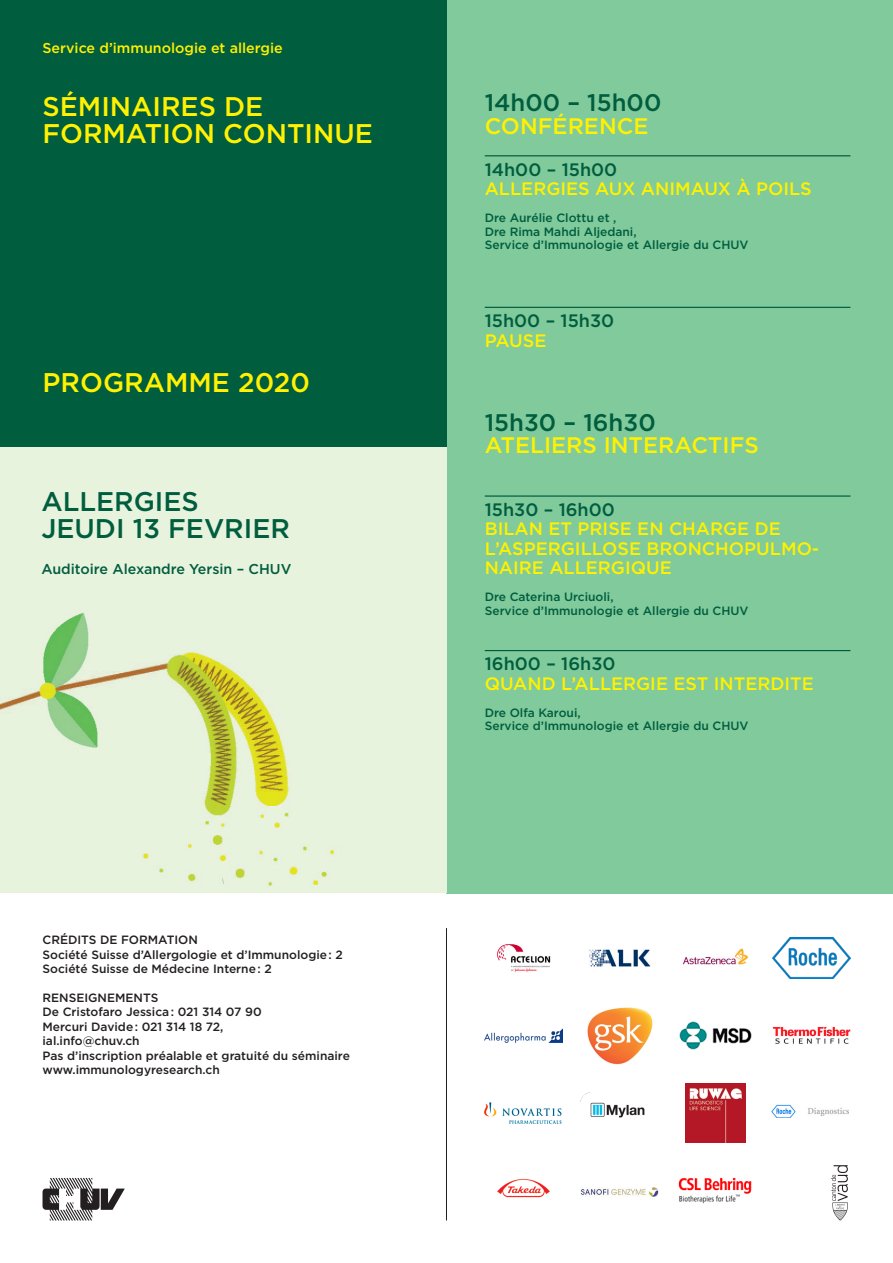
<style>
.page{position:relative;width:893px;height:1263px;background:#fff}
.page>*{position:absolute;margin:0;border:0;box-sizing:border-box;transform-origin:0 0}
.t1{font:500 27px "Gotham";color:#fff101}
.t2{font:500 27px "Gotham";color:#005d3e}
.t3{font:500 24px "Gotham";color:#005d3e}
.t4{font:500 22.5px "Gotham";color:#fff101}
.Conferences{font:500 18px/19.5px "Gotham";color:#fff101}
.Conferences-2{font:500 18px/19.5px "Gotham";color:#005d3e}
.t5{font:500 14.25px "Gotham";color:#fff101}
.t6{font:500 14.25px "Gotham";color:#005d3e}
.t7{font:500 12px "Gotham";color:#231f20}
.Orateur{font:500 12px "Gotham";color:#005d3e}
.s1{color:#005d3e}
.s2{color:#fff101}
</style>
<div class="page">
<svg style="left:43px;top:1178px;width:82px;height:42px"></svg>
<div style="left:446px;top:0;width:447px;height:893px;background:#80ca9c"></div>
<img style="left:0;top:446px;width:446px;height:447px">
<div style="left:0;top:0;width:446px;height:446px;background:#005d3e"></div>
<hr style="left:485px;top:155px;width:365px;height:1px;background:#005d3e">
<hr style="left:485px;top:307px;width:365px;height:1px;background:#005d3e">
<hr style="left:485px;top:495px;width:365px;height:2px;background:#005d3e">
<hr style="left:485px;top:650px;width:365px;height:1px;background:#005d3e">
<svg style="left:831px;top:1165px;width:17px;height:55px"></svg>
<hr style="left:446px;top:928px;width:1px;height:292px;background:#231f20">
<img style="left:497px;top:944px;width:54px;height:29px">
<img style="left:589px;top:949px;width:62px;height:18px">
<img style="left:682px;top:948px;width:66px;height:17px">
<img style="left:772px;top:938px;width:78px;height:40px">
<img style="left:485px;top:1028px;width:78px;height:14px">
<img style="left:587px;top:1007px;width:66px;height:58px">
<img style="left:679px;top:1021px;width:73px;height:29px">
<img style="left:772px;top:1026px;width:78px;height:18px">
<img style="left:485px;top:1102px;width:77px;height:21px">
<img style="left:581px;top:1092px;width:64px;height:26px">
<img style="left:771px;top:1104px;width:78px;height:14px">
<img style="left:686px;top:1083px;width:59px;height:60px">
<img style="left:497px;top:1178px;width:53px;height:20px">
<img style="left:581px;top:1187px;width:78px;height:10px">
<img style="left:678px;top:1177px;width:74px;height:27px">
<p class="t5" style="left:43px;top:40px;width:242px">Service d’immunologie et allergie</p>
<p class="t1" style="left:43px;top:91px;width:222px">SÉMINAIRES DE</p>
<p class="t1" style="left:43px;top:118px;width:332px">FORMATION CONTINUE</p>
<p class="t1" style="left:43px;top:367px;width:269px">PROGRAMME 2020</p>
<p class="t2" style="left:41px;top:486px;width:159px">ALLERGIES</p>
<p class="t2" style="left:41px;top:513px;width:250px">JEUDI 13 FEVRIER</p>
<p class="t6" style="left:41px;top:561px;width:252px">Auditoire Alexandre Yersin – CHUV</p>
<p class="t7" style="left:43px;top:933px;width:157px">CRÉDITS DE FORMATION</p>
<p class="t7" style="left:43px;top:948px;width:302px">Société Suisse d’Allergologie et d’Immunologie: 2</p>
<p class="t7" style="left:43px;top:962px;width:231px">Société Suisse de Médecine Interne: 2</p>
<p class="t7" style="left:43px;top:991px;width:117px">RENSEIGNEMENTS</p>
<p class="t7" style="left:43px;top:1005px;width:221px">De Cristofaro Jessica: 021 314 07 90</p>
<p class="t7" style="left:43px;top:1020px;width:183px">Mercuri Davide: 021 314 18 72,</p>
<p class="t7" style="left:43px;top:1034px;width:99px">ial.info@chuv.ch</p>
<p class="t7" style="left:43px;top:1048px;width:309px">Pas d’inscription préalable et gratuité du séminaire</p>
<p class="t7" style="left:43px;top:1063px;width:179px">www.immunologyresearch.ch</p>
<p class="t3" style="left:485px;top:89px;width:178px">14h00 – 15h00</p>
<p class="t4" style="left:485px;top:113px;width:165px">CONFÉRENCE</p>
<p class="Conferences" style="left:485px;top:159px;width:328px"><span class="s1">14h00 – 15h00<br></span>ALLERGIES AUX ANIMAUX À POILS</p>
<p class="Orateur" style="left:485px;top:211px;width:133px">Dre Aurélie Clottu et ,</p>
<p class="Orateur" style="left:485px;top:224px;width:153px">Dre Rima Mahdi Aljedani,</p>
<p class="Orateur" style="left:485px;top:238px;width:265px">Service d’Immunologie et Allergie du CHUV</p>
<p class="Conferences-2" style="left:485px;top:310px;width:131px">15h00 – 15h30<br><span class="s2">PAUSE</span></p>
<p class="t3" style="left:485px;top:408px;width:172px">15h30 – 16h30</p>
<p class="t4" style="left:485px;top:432px;width:276px">ATELIERS INTERACTIFS</p>
<p class="Conferences" style="left:485px;top:499px;width:336px"><span class="s1">15h30 – 16h00<br></span>BILAN ET PRISE EN CHARGE DE<br>L’ASPERGILLOSE BRONCHOPULMO-<br>NAIRE ALLERGIQUE</p>
<p class="Orateur" style="left:485px;top:590px;width:130px">Dre Caterina Urciuoli,</p>
<p class="Orateur" style="left:485px;top:604px;width:265px">Service d’Immunologie et Allergie du CHUV</p>
<p class="Conferences" style="left:485px;top:654px;width:331px"><span class="s1">16h00 – 16h30<br></span>QUAND L’ALLERGIE EST INTERDITE</p>
<p class="Orateur" style="left:485px;top:706px;width:97px">Dre Olfa Karoui,</p>
<p class="Orateur" style="left:485px;top:719px;width:265px">Service d’Immunologie et Allergie du CHUV</p>
</div>
